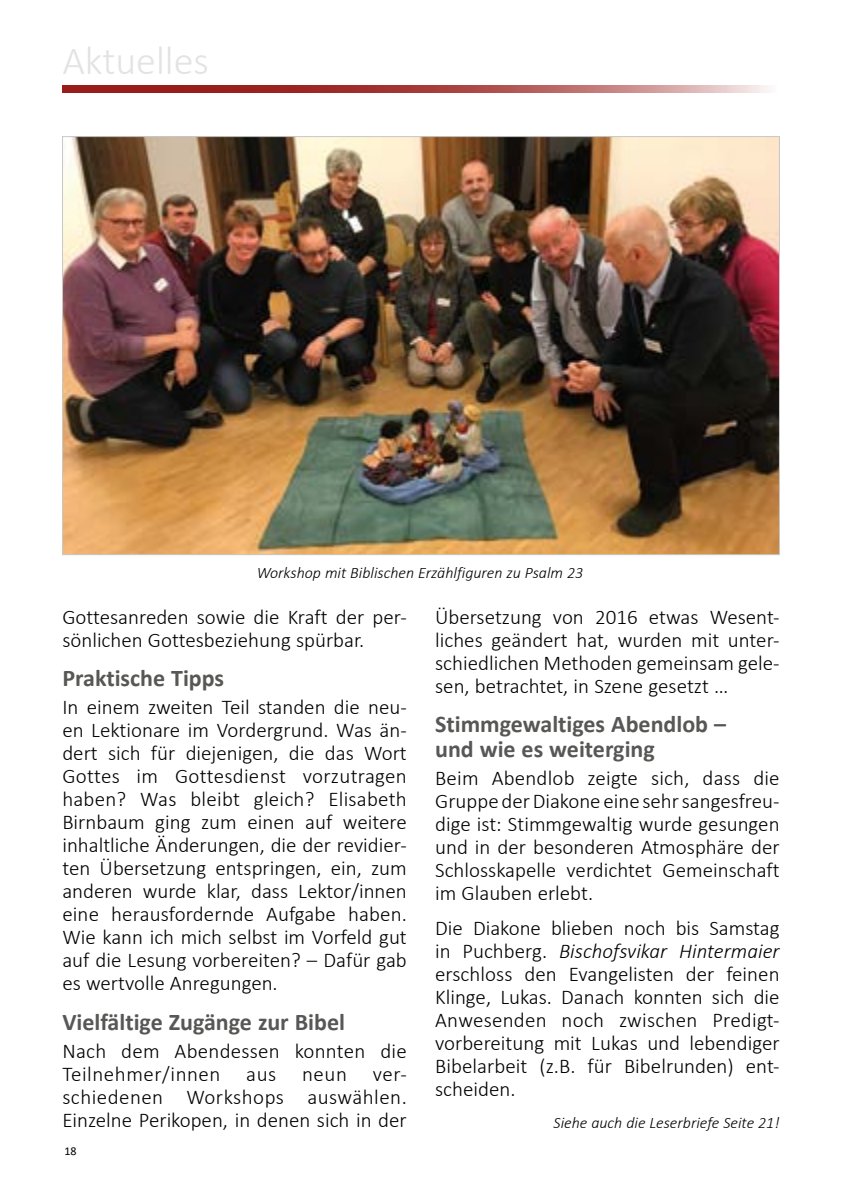
<style>
.page{position:relative;width:842px;height:1191px;background:#fff}
.page>*{position:absolute;margin:0;border:0;box-sizing:border-box;transform-origin:0 0}
.t1{font:300 40px "Calibri";color:#e3e3e3}
.t2{font:700 24px/25px "Calibri";color:#575756}
.t3{font:300 21px/23px "Calibri";color:#000;text-align:justify}
.t4{font:italic 300 16px "Calibri";color:#000}
.t5{font:12px "Calibri";color:#000}
.s1{font-style:italic}
</style>
<div class="page">
<svg style="left:62px;top:86px;width:707px;height:7px;background:#b05351"></svg>
<img style="left:64px;top:138px;width:714px;height:415px">
<h1 class="t1" style="left:62px;top:36px;width:148px">Aktuelles</h1>
<p class="t4" style="left:257px;top:563px;width:328px">Workshop mit Biblischen Erzählfiguren zu Psalm 23</p>
<p class="t3" style="left:62px;top:605px;width:346px">Gottesanreden sowie die Kraft der per&shy;sönlichen Gottesbeziehung spürbar.</p>
<p class="t2" style="left:62px;top:665px;width:163px">Praktische Tipps</p>
<p class="t3" style="left:62px;top:695px;width:346px">In einem zweiten Teil standen die neu&shy;en Lektionare im Vordergrund. Was än&shy;dert sich für diejenigen, die das Wort Gottes im Gottesdienst vorzutragen haben? Was bleibt gleich? Elisabeth Birnbaum ging zum einen auf weitere inhaltliche Änderungen, die der revidier&shy;ten Übersetzung entspringen, ein, zum anderen wurde klar, dass Lektor/innen eine herausfordernde Aufgabe haben.<br>Wie kann ich mich selbst im Vorfeld gut auf die Lesung vorbereiten? – Dafür gab es wertvolle Anregungen.</p>
<p class="t2" style="left:62px;top:1009px;width:284px">Vielfältige Zugänge zur Bibel</p>
<p class="t3" style="left:62px;top:1039px;width:346px">Nach dem Abendessen konnten die Teilnehmer/innen aus neun ver&shy;schiedenen Workshops auswählen.<br>Einzelne Perikopen, in denen sich in der</p>
<p class="t5" style="left:64px;top:1142px;width:14px">18</p>
<p class="t3" style="left:435px;top:605px;width:346px">Übersetzung von 2016 etwas Wesent&shy;liches geändert hat, wurden mit unter&shy;schiedlichen Methoden gemeinsam gele&shy;sen, betrachtet, in Szene gesetzt …</p>
<p class="t2" style="left:435px;top:711px;width:292px">Stimmgewaltiges Abendlob – und wie es weiterging</p>
<p class="t3" style="left:435px;top:766px;width:346px">Beim Abendlob zeigte sich, dass die Gruppe der Diakone eine sehr sangesfreu&shy;dige ist: Stimmgewaltig wurde gesungen und in der besonderen Atmosphäre der Schlosskapelle verdichtet Gemeinschaft im Glauben erlebt.</p>
<p class="t3" style="left:435px;top:916px;width:346px">Die Diakone blieben noch bis Samstag in Puchberg. <span class="s1">Bischofsvikar Hintermaier </span>erschloss den Evangelisten der feinen Klinge, Lukas. Danach konnten sich die Anwesenden noch zwischen Predigt&shy;vorbereitung mit Lukas und lebendiger Bibelarbeit (z.B. für Bibelrunden) ent&shy;scheiden.</p>
<p class="t4" style="left:554px;top:1113px;width:227px">Siehe auch die Leserbriefe Seite 21!</p>
</div>
